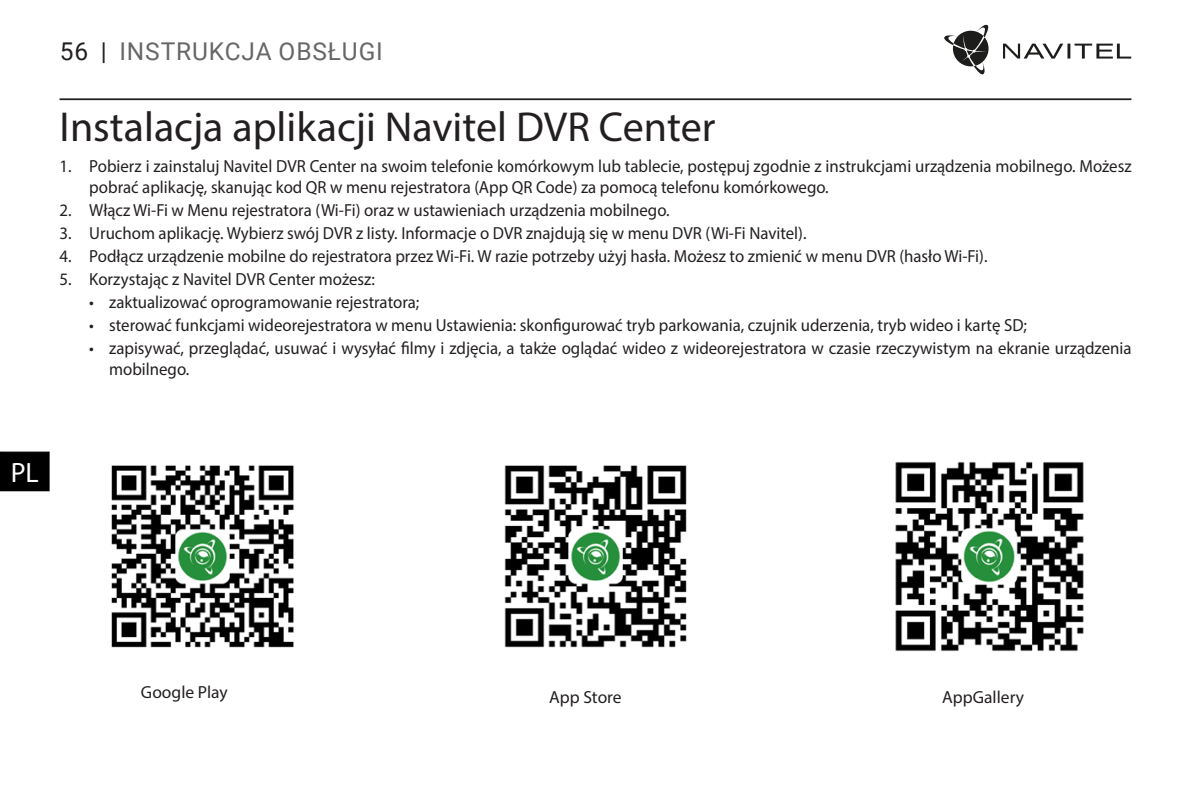
<style>
.page{position:relative;width:1191px;height:794px;background:#fff}
.page>*{position:absolute;margin:0;border:0;box-sizing:border-box;transform-origin:0 0}
.Heading_8{font:42px "Myriad Pro";color:#231f20}
.t1{font:28px "Myriad Pro";color:#fff}
.t2{font:24.5px "Roboto";letter-spacing:.035em;color:#666}
.t3{font:17.5px/21px "Myriad Pro";color:#231f20;scale:.96 1}
.t4{font:17.5px "Myriad Pro";color:#231f20}
.s1{color:#231f20}
</style>
<div class="page">
<svg style="left:1003px;top:44px;width:128px;height:15px"></svg>
<svg style="left:944px;top:24px;width:45px;height:51px"></svg>
<hr style="left:60px;top:98px;width:1071px;height:2px;background:#231f20">
<div style="left:0;top:451px;width:50px;height:40px;background:#000;border:1px solid #000"></div>
<img style="left:111px;top:465px;width:183px;height:183px">
<img style="left:895px;top:461px;width:189px;height:191px">
<img style="left:504px;top:465px;width:183px;height:183px">
<h3 class="t2" style="left:60px;top:34px;width:324px"><span class="s1">56 |</span> INSTRUKCJA OBSŁUGI</h3>
<p class="Heading_8" style="left:60px;top:101px;width:657px">Instalacja aplikacji Navitel DVR Center</p>
<p class="t3" style="left:89px;top:155px;width:1087px;text-indent:-30px">1. Pobierz i zainstaluj Navitel DVR Center na swoim telefonie komórkowym lub tablecie, postępuj zgodnie z instrukcjami urządzenia mobilnego. Możesz pobrać aplikację, skanując kod QR w menu rejestratora (App QR Code) za pomocą telefonu komórkowego.</p>
<p class="t3" style="left:60px;top:199px;width:637px">2. Włącz Wi-Fi w Menu rejestratora (Wi-Fi) oraz w ustawieniach urządzenia mobilnego.</p>
<p class="t3" style="left:60px;top:222px;width:779px">3. Uruchom aplikację. Wybierz swój DVR z listy. Informacje o DVR znajdują się w menu DVR (Wi-Fi Navitel).</p>
<p class="t3" style="left:60px;top:245px;width:968px">4. Podłącz urządzenie mobilne do rejestratora przez Wi-Fi. W razie potrzeby użyj hasła. Możesz to zmienić w menu DVR (hasło Wi-Fi).</p>
<p class="t3" style="left:60px;top:268px;width:330px">5. Korzystając z Navitel DVR Center możesz:</p>
<p class="t3" style="left:89px;top:291px;width:345px">• zaktualizować oprogramowanie rejestratora;</p>
<p class="t3" style="left:89px;top:314px;width:978px">• sterować funkcjami wideorejestratora w menu Ustawienia: skonfigurować tryb parkowania, czujnik uderzenia, tryb wideo i kartę SD;</p>
<p class="t3" style="left:109px;top:337px;width:1066px;text-indent:-20px">• zapisywać, przeglądać, usuwać i wysyłać filmy i zdjęcia, a także oglądać wideo z wideorejestratora w czasie rzeczywistym na ekranie urządzenia mobilnego.</p>
<h2 class="t1" style="left:11px;top:455px;width:30px">PL</h2>
<p class="t4" style="left:141px;top:681px;width:88px">Google Play</p>
<p class="t4" style="left:549px;top:686px;width:74px">App Store</p>
<p class="t4" style="left:942px;top:686px;width:83px">AppGallery</p>
</div>
